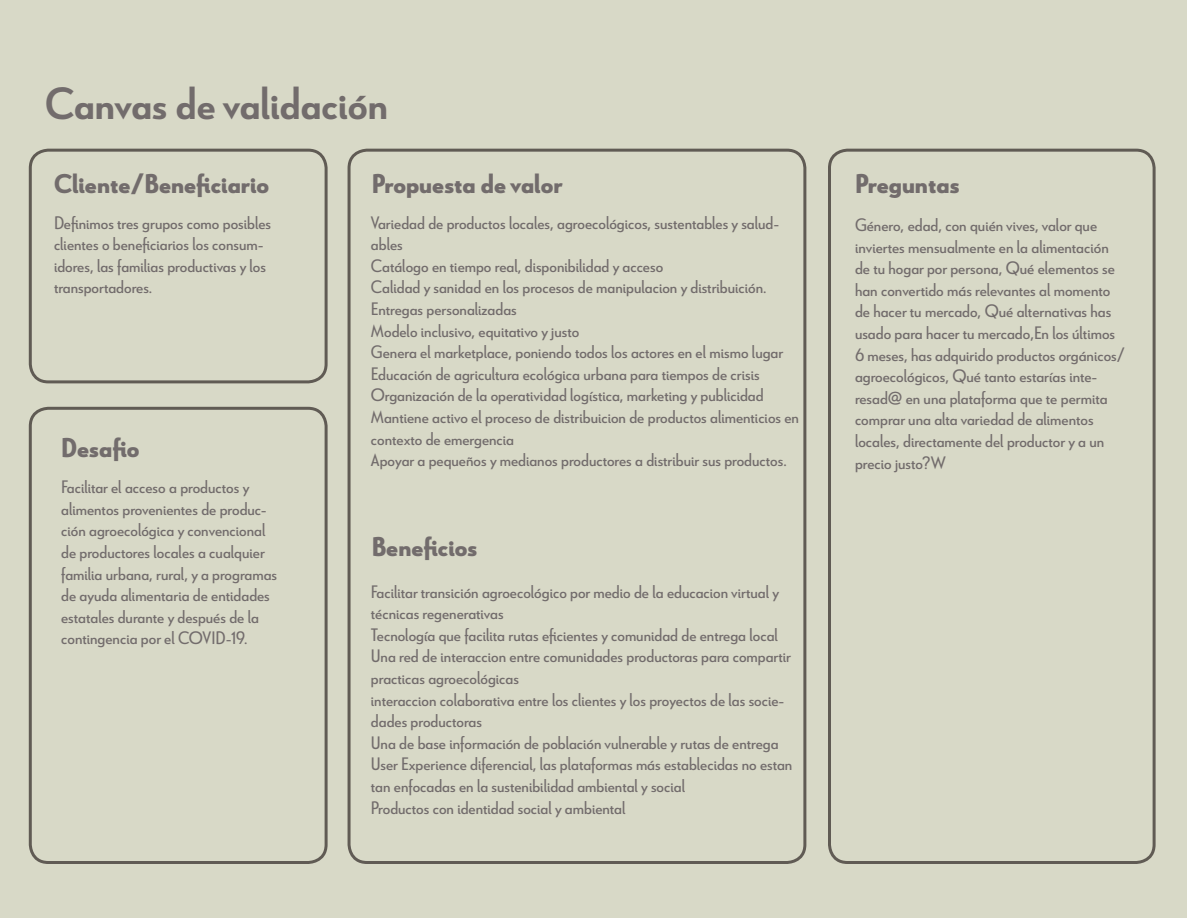
<style>
.page{position:relative;width:1188px;height:918px;background:#fff}
.page>*{position:absolute;margin:0;border:0;box-sizing:border-box;transform-origin:0 0}
.t1{font:700 45px "Le Havre";color:#726c6c}
.t2{font:900 27px "Le Havre";color:#726c6c}
.t3{font:18px/21.6px "Le Havre";color:#726c6c}
</style>
<div class="page">
<div style="left:0;top:0;width:1186px;height:918px;background:#d8d9c7"></div>
<div style="left:29px;top:149px;width:299px;height:234px;border:3px solid #726c6c;border-radius:18px"></div>
<div style="left:29px;top:407px;width:299px;height:457px;border:3px solid #726c6c;border-radius:18px"></div>
<div style="left:348px;top:149px;width:458px;height:715px;border:3px solid #726c6c;border-radius:18px"></div>
<div style="left:828px;top:149px;width:328px;height:715px;border:3px solid #726c6c;border-radius:18px"></div>
<p class="t1" style="left:45px;top:76px;width:344px">Canvas de validación</p>
<p class="t2" style="left:54px;top:166px;width:217px">Cliente/Beneficiario</p>
<p class="t2" style="left:855px;top:166px;width:106px">Preguntas</p>
<p class="t2" style="left:372px;top:166px;width:192px">Propuesta de valor</p>
<p class="t3" style="left:54px;top:211px;width:219px">Definimos tres grupos como posibles clientes o beneficiarios los consum&shy;idores, las familias productivas y los transportadores.</p>
<p class="t3" style="left:855px;top:213px;width:271px">Género, edad, con quién vives, valor que inviertes mensualmente en la alimentación de tu hogar por persona, Qué elementos se han convertido más relevantes al momento de hacer tu mercado, Qué alternativas has usado para hacer tu mercado,En los últimos 6 meses, has adquirido productos orgánicos/ agroecológicos, Qué tanto estarías inte&shy;resad@ en una plataforma que te permita comprar una alta variedad de alimentos locales, directamente del productor y a un precio justo?W</p>
<p class="t3" style="left:61px;top:476px;width:217px">Facilitar el acceso a productos y alimentos provenientes de produc&shy;ción agroecológica y convencional de productores locales a cualquier familia urbana, rural, y a programas de ayuda alimentaria de entidades estatales durante y después de la contingencia por el COVID-19.</p>
<p class="t3" style="left:371px;top:211px;width:430px">Variedad de productos locales, agroecológicos, sustentables y salud&shy;ables<br>Catálogo en tiempo real, disponibilidad y acceso<br>Calidad y sanidad en los procesos de manipulacion y distribuición.<br>Entregas personalizadas<br>Modelo inclusivo, equitativo y justo<br>Genera el marketplace, poniendo todos los actores en el mismo lugar Educación de agricultura ecológica urbana para tiempos de crisis Organización de la operatividad logística, marketing y publicidad Mantiene activo el proceso de distribuicion de productos alimenticios en contexto de emergencia<br>Apoyar a pequeños y medianos productores a distribuir sus productos.</p>
<p class="t2" style="left:61px;top:431px;width:80px">Desafio</p>
<p class="t2" style="left:372px;top:530px;width:107px">Beneficios</p>
<p class="t3" style="left:371px;top:580px;width:423px">Facilitar transición agroecológico por medio de la educacion virtual y técnicas regenerativas<br>Tecnología que facilita rutas eficientes y comunidad de entrega local Una red de interaccion entre comunidades productoras para compartir practicas agroecológicas<br>interaccion colaborativa entre los clientes y los proyectos de las socie&shy;dades productoras<br>Una de base información de población vulnerable y rutas de entrega User Experience diferencial, las plataformas más establecidas no estan tan enfocadas en la sustenibilidad ambiental y social<br>Productos con identidad social y ambiental</p>
</div>
